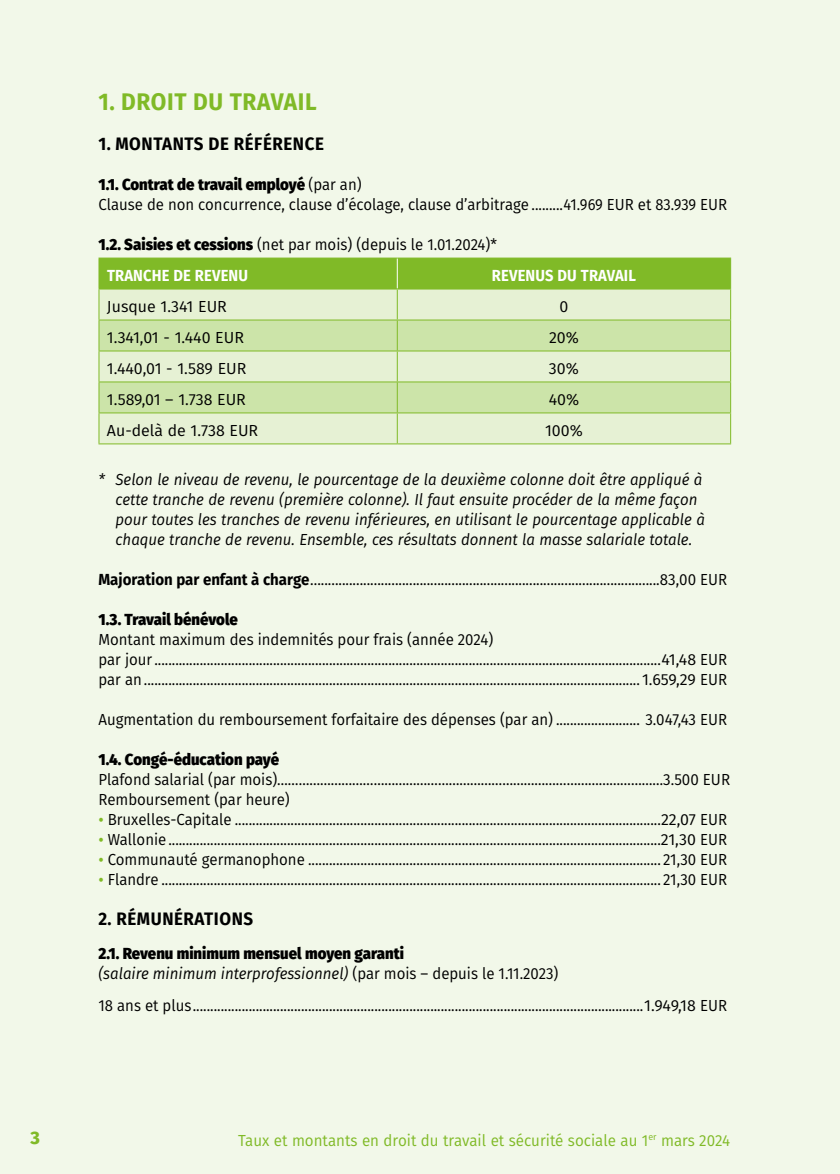
<style>
.page{position:relative;width:840px;height:1174px;background:#fff}
.page>*{position:absolute;margin:0;border:0;box-sizing:border-box;transform-origin:0 0}
.t1{font:700 24px "Fira Sans";letter-spacing:.03em;color:#80ba27;scale:.94 1}
.t2{font:700 18px "Fira Sans";letter-spacing:.03em;color:#000;scale:.94 1}
.t3{font:800 18px "Fira Sans";color:#80ba27}
.t4{font:16px/20px "Fira Sans";color:#000;scale:.94 1}
.t5{font:italic 16px/20px "Fira Sans";color:#000;scale:.94 1}
.t6{font:800 16px/20px "Fira Sans";color:#000;scale:.94 1}
.t7{font:16px "Fira Sans";color:#000;scale:.95 1}
.t8{font:16px "Fira Sans";color:#000}
.t9{font:16px "Fira Sans";color:#80ba27;scale:.95 1}
.t10{font:700 16px "Fira Sans";letter-spacing:.01em;color:#fff;scale:.92 1}
.s1{font-weight:800}
.s2{font-weight:700;color:#fff}
.s3{font-weight:700}
.s4{font-family:"Times New Roman";color:#80ba27}
.s5{font-weight:400;font-style:italic}
.s6{font-weight:400}
</style>
<div class="page">
<div style="left:0;top:0;width:839px;height:1174px;background:#f2f8e9"></div>
<div style="left:99px;top:258px;width:630px;height:30px;background:#80ba27"></div>
<div style="left:99px;top:289px;width:630px;height:154px;background:#e6f1d4"></div>
<svg style="left:99px;top:320px;width:630px;height:92px;background:#d3e7b4"></svg>
<hr style="left:98px;top:257px;width:299px;height:1px;background:#80ba27">
<hr style="left:98px;top:258px;width:1px;height:30px;background:#80ba27">
<hr style="left:397px;top:257px;width:333px;height:1px;background:#80ba27">
<hr style="left:729px;top:258px;width:1px;height:30px;background:#80ba27">
<hr style="left:396px;top:258px;width:1px;height:30px;background:#fff">
<hr style="left:98px;top:288px;width:299px;height:1px;background:#80ba27">
<hr style="left:98px;top:289px;width:1px;height:30px;background:#80ba27">
<hr style="left:397px;top:288px;width:333px;height:1px;background:#80ba27">
<hr style="left:396px;top:289px;width:1px;height:30px;background:#80ba27">
<hr style="left:729px;top:289px;width:1px;height:30px;background:#80ba27">
<hr style="left:98px;top:319px;width:299px;height:1px;background:#80ba27">
<hr style="left:98px;top:320px;width:1px;height:30px;background:#80ba27">
<hr style="left:397px;top:319px;width:333px;height:1px;background:#80ba27">
<hr style="left:396px;top:320px;width:1px;height:30px;background:#80ba27">
<hr style="left:729px;top:320px;width:1px;height:30px;background:#80ba27">
<hr style="left:98px;top:350px;width:299px;height:1px;background:#80ba27">
<hr style="left:98px;top:351px;width:1px;height:30px;background:#80ba27">
<hr style="left:397px;top:350px;width:333px;height:1px;background:#80ba27">
<hr style="left:396px;top:351px;width:1px;height:30px;background:#80ba27">
<hr style="left:729px;top:351px;width:1px;height:30px;background:#80ba27">
<hr style="left:98px;top:381px;width:299px;height:1px;background:#80ba27">
<hr style="left:98px;top:382px;width:1px;height:30px;background:#80ba27">
<hr style="left:397px;top:381px;width:333px;height:1px;background:#80ba27">
<hr style="left:396px;top:382px;width:1px;height:30px;background:#80ba27">
<hr style="left:729px;top:382px;width:1px;height:30px;background:#80ba27">
<hr style="left:98px;top:412px;width:299px;height:1px;background:#80ba27">
<hr style="left:98px;top:413px;width:1px;height:30px;background:#80ba27">
<hr style="left:397px;top:412px;width:333px;height:1px;background:#80ba27">
<hr style="left:396px;top:413px;width:1px;height:30px;background:#80ba27">
<hr style="left:729px;top:413px;width:1px;height:30px;background:#80ba27">
<hr style="left:98px;top:443px;width:299px;height:1px;background:#80ba27">
<hr style="left:397px;top:443px;width:333px;height:1px;background:#80ba27">
<p class="t3" style="left:30px;top:1122px;width:11px">3</p>
<h1 class="t1" style="left:98px;top:81px;width:234px">1. DROIT DU TRAVAIL</h1>
<p class="t2" style="left:98px;top:128px;width:241px">1. MONTANTS DE RÉFÉRENCE</p>
<p class="t4" style="left:98px;top:174px;width:670px"><span class="s1">1.1. Contrat de travail employé</span> (par an)<br>Clause de non concurrence, clause d’écolage, clause d’arbitrage .........41.969 EUR et 83.939 EUR</p>
<p class="t4" style="left:107px;top:228px;width:416px;line-height:31.4px;text-indent:-9px"><span class="s1">1.2. Saisies et cessions</span> (net par mois) (depuis le 1.01.2024)*<br><span class="s2">TRANCHE DE REVENU</span></p>
<p class="t10" style="left:491px;top:262px;width:158px">REVENUS DU TRAVAIL</p>
<p class="t8" style="left:107px;top:294px;width:121px">Jusque 1.341 EUR</p>
<p class="t8" style="left:559px;top:294px;width:10px">0</p>
<p class="t8" style="left:107px;top:325px;width:138px">1.341,01 - 1.440 EUR</p>
<p class="t8" style="left:548px;top:325px;width:31px">20%</p>
<p class="t8" style="left:107px;top:356px;width:141px">1.440,01 - 1.589 EUR</p>
<p class="t8" style="left:548px;top:356px;width:31px">30%</p>
<p class="t8" style="left:107px;top:387px;width:140px">1.589,01 – 1.738 EUR</p>
<p class="t8" style="left:548px;top:387px;width:32px">40%</p>
<p class="t8" style="left:107px;top:418px;width:153px">Au-delà de 1.738 EUR</p>
<p class="t8" style="left:544px;top:418px;width:39px">100%</p>
<p class="t5" style="left:115px;top:469px;width:628px;text-indent:-17px">* Selon le niveau de revenu, le pourcentage de la deuxième colonne doit être appliqué à cette tranche de revenu (première colonne). Il faut ensuite procéder de la même façon pour toutes les tranches de revenu inférieures, en utilisant le pourcentage applicable à chaque tranche de revenu. Ensemble, ces résultats donnent la masse salariale totale.</p>
<p class="t7" style="left:98px;top:568px;width:663px"><span class="s3">Majoration par enfant à charge</span>...................................................................................................83,00 EUR</p>
<p class="t6" style="left:98px;top:608px;width:150px">1.3. Travail bénévole</p>
<p class="t4" style="left:98px;top:629px;width:670px">Montant maximum des indemnités pour frais (année 2024)<br>par jour.................................................................................................................................................41,48 EUR par an.............................................................................................................................................. 1.659,29 EUR</p>
<p class="t4" style="left:98px;top:709px;width:670px">Augmentation du remboursement forfaitaire des dépenses (par an) ........................ 3.047,43 EUR</p>
<p class="t6" style="left:98px;top:748px;width:194px">1.4. Congé-éducation payé</p>
<p class="t4" style="left:98px;top:769px;width:673px">Plafond salarial (par mois)………………………………………………………………………………………………3.500 EUR<br>Remboursement (par heure)</p>
<p class="t4" style="left:98px;top:809px;width:670px"><span class="s4">•</span> Bruxelles-Capitale ..........................................................................................................................22,07 EUR</p>
<p class="t4" style="left:98px;top:829px;width:670px"><span class="s4">•</span> Wallonie.............................................................................................................................................21,30 EUR</p>
<p class="t4" style="left:98px;top:849px;width:670px"><span class="s4">•</span> Communauté germanophone ..................................................................................................... 21,30 EUR</p>
<p class="t4" style="left:98px;top:869px;width:670px"><span class="s4">•</span> Flandre ............................................................................................................................................... 21,30 EUR</p>
<p class="t2" style="left:98px;top:904px;width:166px">2. RÉMUNÉRATIONS</p>
<p class="t6" style="left:98px;top:942px;width:490px">2.1. Revenu minimum mensuel moyen garanti<br><span class="s5">(salaire minimum interprofessionnel)</span> <span class="s6">(par mois – depuis le 1.11.2023)</span></p>
<p class="t4" style="left:98px;top:995px;width:670px">18 ans et plus.................................................................................................................................1.949,18 EUR</p>
<p class="t9" style="left:238px;top:1128px;width:519px">Taux et montants en droit du travail et sécurité sociale au 1<sup>er</sup> mars 2024</p>
</div>
